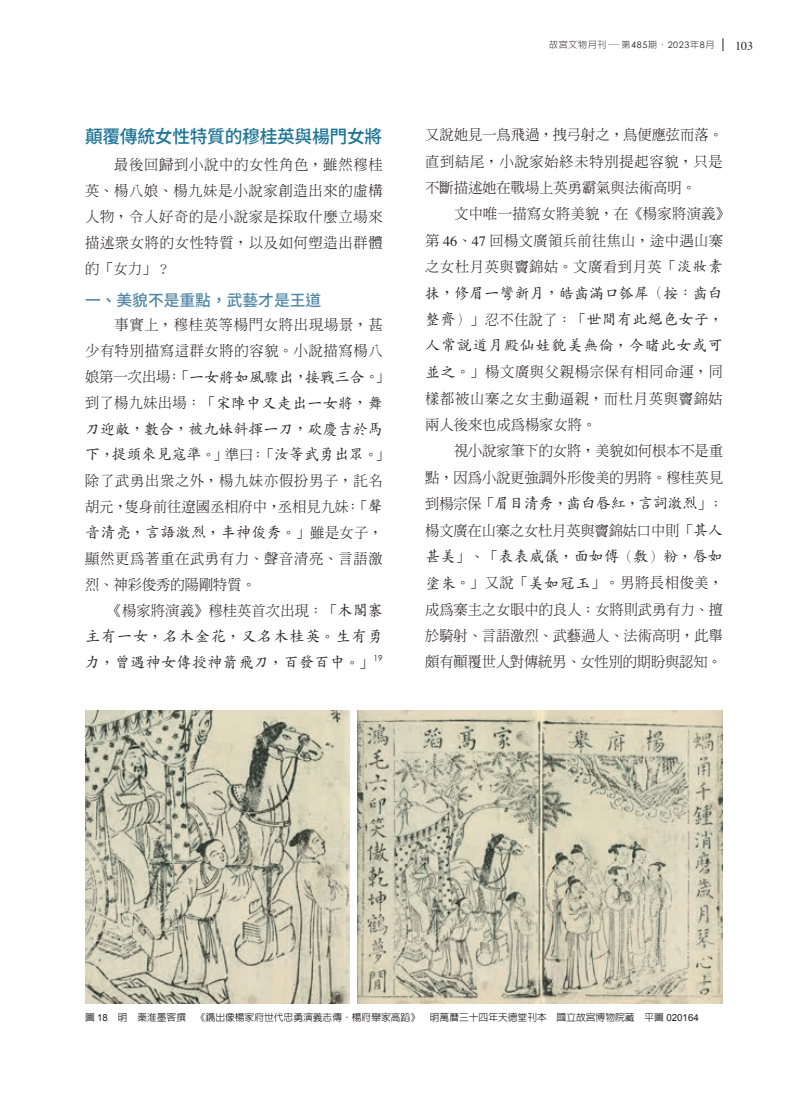
<style>
.page{position:relative;width:808px;height:1106px;background:#fff}
.page>*{position:absolute;margin:0;border:0;box-sizing:border-box;transform-origin:0 0}
.t1{font:500 18px "Noto Sans CJ Ktc";letter-spacing:-.02em;color:#1b7395}
.t2{font:500 15.75px "Noto Sans CJ Ktc";color:#5186a5}
.t3{font:500 15px/26.4px "AR Kai B5";letter-spacing:.025em;color:#231f20;text-align:justify}
.t4{font:500 15px/26px "AR Kai B5";color:#231f20}
.t5{font:500 15px/26px "AR Kai B5";letter-spacing:.05em;color:#231f20}
.t6{font:500 15px "AR Kai B5";letter-spacing:-.01em;color:#231f20}
.t7{font:300 14.25px/26.4px "AR Ming B5";letter-spacing:.025em;color:#231f20;text-align:justify}
.t8{font:300 14.25px/26px "AR Ming B5";letter-spacing:.05em;color:#231f20}
.t9{font:300 14.25px/26.4px "AR Ming B5";letter-spacing:-.005em;color:#231f20;text-align:right}
.t10{font:300 14.25px "AR Ming B5";letter-spacing:-.01em;color:#231f20}
.t11{font:12px "Times";color:#231f20}
.t12{font:500 9.75px "AR Hei B5";color:#231f20}
.t13{font:300 9px "AR Hei B5";letter-spacing:.075em;color:#231f20}
.t14{font:8.25px "Century Gothic";color:#231f20}
.s1{font-family:"AR Kai B5";font-weight:500;font-size:15px}
.s2{font-family:"AR Ming B5";font-weight:300;font-size:14.25px}
.s3{font-family:"Century Gothic";font-weight:400}
.s4{font-family:"Adobe Song Std"}
.s5{font-family:"Times";font-weight:400}
.s6{font-family:"AR Stdkai U30 HK"}
.s7{font-family:"AR Kai B5 HK"}
.s8{font-family:"Arial";font-weight:400}
</style>
<div class="page">
<svg style="left:723px;top:38px;width:1px;height:13px"></svg>
<img style="left:358px;top:710px;width:364px;height:293px">
<img style="left:86px;top:710px;width:263px;height:293px">
<p class="t1" style="left:85px;top:127px;width:299px">顛覆傳統女性特質的穆桂英與楊門女將</p>
<p class="t7" style="left:85px;top:152px;width:299px;line-height:26px;text-indent:29px">最後回歸到小說中的女性角色，雖然穆桂英、楊八娘、楊九妹是小說家創造出來的虛構人物，令人好奇的是小說家是採取什麼立場來描述眾女將的女性特質，以及如何塑造出群體的「女力」？</p>
<p class="t2" style="left:85px;top:291px;width:238px">一、美貌不是重點，武藝才是王道</p>
<p class="t8" style="left:85px;top:312px;width:306px;text-indent:29px">事實上，穆桂英等楊門女將出現場景，甚少有特別描寫這群女將的容貌。小說描寫楊八娘第一次出場：「<span class="s1">一女將如風驟出</span>，<span class="s1">接戰三合</span>。」到了楊九妹出場：「<span class="s1">宋陣中又走出一女將</span>，<span class="s1">舞</span></p>
<p class="t4" style="left:85px;top:416px;width:306px">刀迎敵<span class="s2">，</span>數合<span class="s2">，</span>被九妹斜揮一刀<span class="s2">，</span>砍慶吉於馬下<span class="s2">，</span>提頭來見寇準<span class="s2">。」準曰：「</span>汝等武勇出眾<span class="s2">。」</span></p>
<p class="t8" style="left:85px;top:468px;width:299px">除了武勇出眾之外，楊九妹亦假扮男子，託名胡元，隻身前往遼國丞相府中，丞相見九妹：「<span class="s1">聲</span></p>
<p class="t3" style="left:85px;top:519px;width:299px">音清亮<span class="s2">，</span>言語激烈<span class="s2">，</span>丰神俊秀<span class="s2">。」雖是女子，</span></p>
<p class="t8" style="left:85px;top:545px;width:299px">顯然更為著重在武勇有力、聲音清亮、言語激烈、神彩俊秀的陽剛特質。</p>
<p class="t7" style="left:107px;top:597px;width:277px">《楊家將演義》穆桂英首次出現：「<span class="s1">木閣寨</span></p>
<p class="t5" style="left:85px;top:623px;width:299px">主有一女<span class="s2">，</span>名木金花<span class="s2">，</span>又名木桂英<span class="s2">。</span>生有勇力<span class="s2">，</span>曾遇神女傳授神箭飛刀<span class="s2">，</span>百發百中<span class="s2">。」</span></p>
<p class="t14" style="left:373px;top:653px;width:11px">19</p>
<p class="t13" style="left:549px;top:40px;width:167px">故宮文物月刊—第<span class="s3">485</span>期<span class="s4">・</span><span class="s3">2023</span>年<span class="s3">8</span>月</p>
<p class="t11" style="left:735px;top:34px;width:19px">103</p>
<p class="t7" style="left:425px;top:121px;width:299px">又說她見一鳥飛過，拽弓射之，鳥便應弦而落。直到結尾，小說家始終未特別提起容貌，只是不斷描述她在戰場上英勇霸氣與法術高明。</p>
<p class="t7" style="left:425px;top:201px;width:306px;text-align:left;text-indent:29px">文中唯一描寫女將美貌，在《楊家將演義》第 <span class="s5">46</span>、<span class="s5">47</span> 回楊文廣領兵前往焦山，途中遇山寨之女杜月英與竇錦姑。文廣看到月英「<span class="s1">淡妝素</span></p>
<p class="t3" style="left:425px;top:280px;width:299px"><span class="s6">抺</span><span class="s2">，</span>修眉一彎新月<span class="s2">，</span>皓齒滿口瓠犀<span class="s2">（</span>按<span class="s2">：</span>齒白整齊<span class="s2">）」忍不住說了：「</span>世間有此絕色女子<span class="s2">，</span>人常說道月殿仙娃貌美無倫<span class="s2">，</span>今睹此女或可</p>
<p class="t7" style="left:425px;top:359px;width:299px"><span class="s1">並之</span>。」楊文廣與父親楊宗保有相同命運，同樣都被山寨之女主動逼親，而杜月英與竇錦姑兩人後來也成為楊家女將。</p>
<p class="t9" style="left:425px;top:438px;width:299px">視小說家筆下的女將，美貌如何根本不是重<br>點，因為小說更強調外形俊美的男將。穆桂英見</p>
<p class="t6" style="left:425px;top:496px;width:299px"><span class="s2">到楊宗保「</span>眉目清秀<span class="s2">，</span>齒白唇紅<span class="s2">，</span>言詞激烈<span class="s2">」；</span></p>
<p class="t10" style="left:425px;top:523px;width:299px">楊文廣在山寨之女杜月英與竇錦姑口中則「<span class="s1">其人</span></p>
<p class="t3" style="left:425px;top:543px;width:299px">甚美<span class="s2">」、「</span>表表威儀<span class="s2">，</span>面如傅<span class="s2">（</span><span class="s7">敷</span><span class="s2">）</span><span class="s7">粉</span><span class="s2">，</span>唇如</p>
<p class="t7" style="left:425px;top:569px;width:299px"><span class="s1">塗朱</span>。」又說「<span class="s1">美如冠玉</span>」。男將長相俊美，成為寨主之女眼中的良人；女將則武勇有力、擅於騎射、言語激烈、武藝過人、法術高明，此舉頗有顛覆世人對傳統男、女性別的期盼與認知。</p>
<p class="t12" style="left:85px;top:1012px;width:615px">圖 <span class="s8">18</span> 明　秦淮墨客撰 《鐫出像楊家府世代忠勇演義志傳．楊府舉家高蹈》　明萬曆三十四年天德堂刊本　國立故宮博物院藏　平圖 <span class="s8">020164</span></p>
</div>
